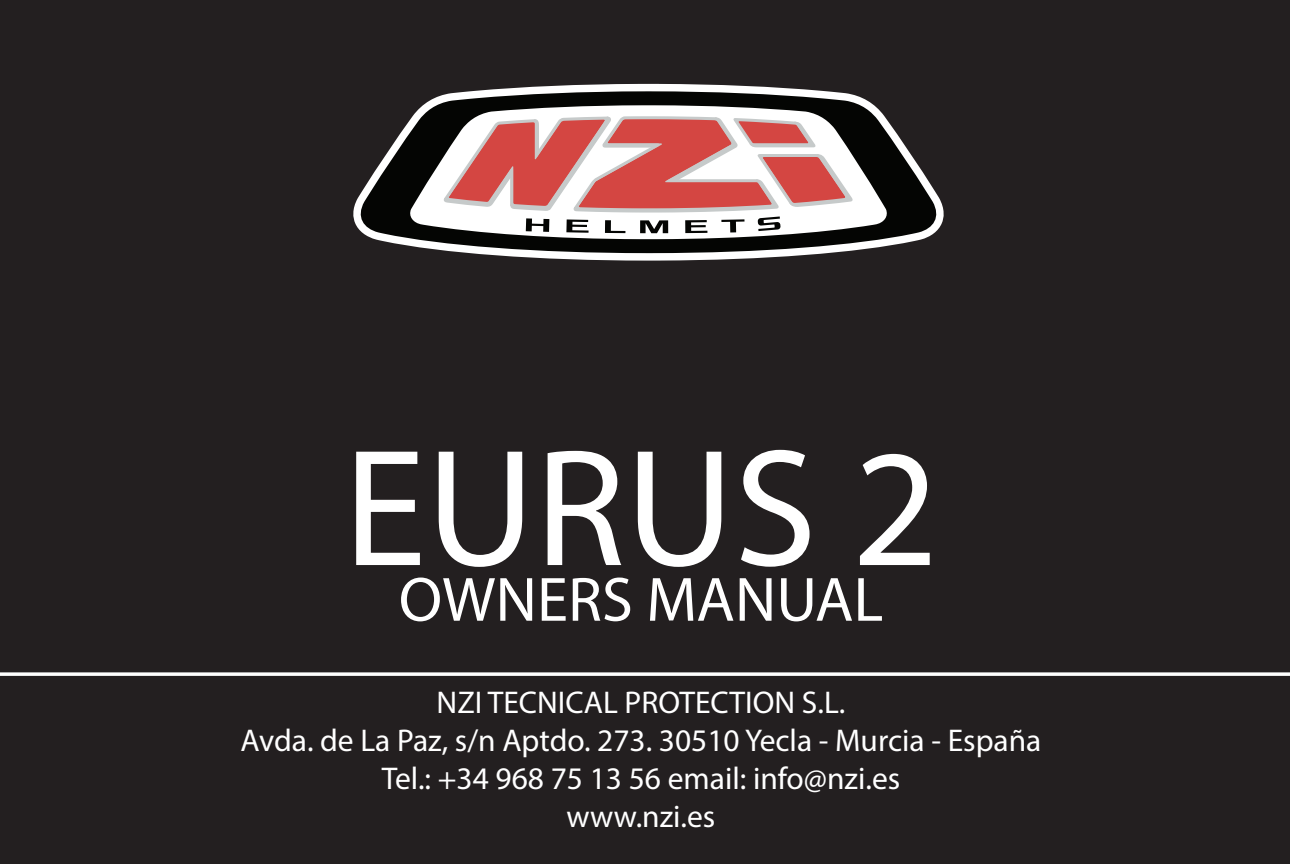
<style>
.page{position:relative;width:1290px;height:864px;background:#fff}
.page>*{position:absolute;margin:0;border:0;box-sizing:border-box;transform-origin:0 0}
.t1{font:168px "Myriad Pro";color:#fff}
.t2{font:63px "Myriad Pro";color:#fff}
.t3{font:31.5px/37.8px "Myriad Pro";color:#fff;text-align:center}
</style>
<div class="page">
<div style="left:0;top:0;width:1290px;height:863px;background:#231f20"></div>
<svg style="left:352px;top:84px;width:593px;height:176px;fill:#231f20"></svg>
<svg style="left:356px;top:91px;width:585px;height:162px"></svg>
<svg style="left:443px;top:116px;width:410px;height:117px"></svg>
<hr style="left:0;top:672px;width:1290px;height:3px;background:#fff">
<h1 class="t1" style="left:343px;top:405px;width:597px">EURUS 2</h1>
<h2 class="t2" style="left:399px;top:560px;width:486px">OWNERS MANUAL</h2>
<p class="t3" style="left:241px;top:683px;width:802px">NZI TECNICAL PROTECTION S.L.<br>Avda. de La Paz, s/n Aptdo. 273. 30510 Yecla - Murcia - España Tel.: +34 968 75 13 56 email: info@nzi.es<br>www.nzi.es</p>
</div>
